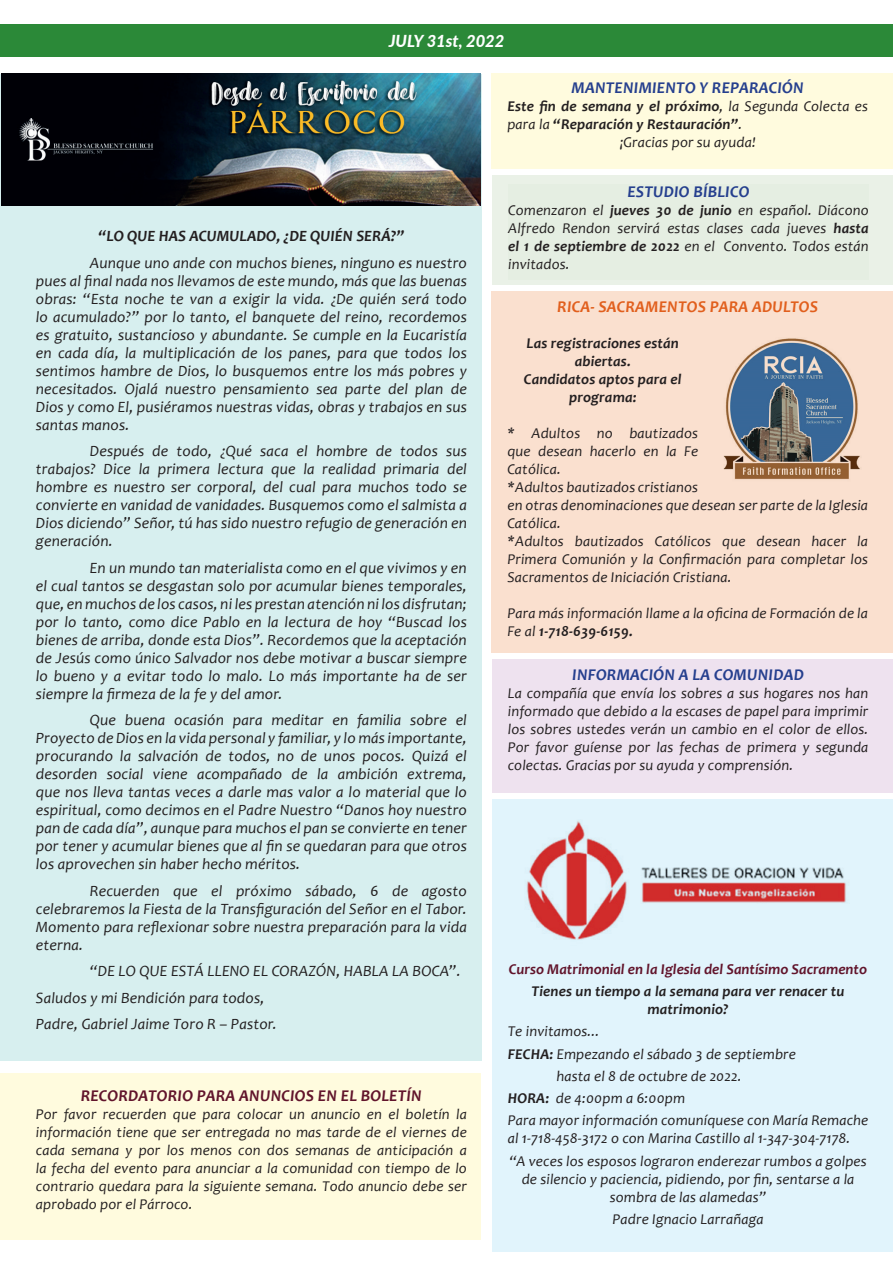
<style>
.page{position:relative;width:893px;height:1263px;background:#fff}
.page>*{position:absolute;margin:0;border:0;box-sizing:border-box;transform-origin:0 0}
.t1{font:italic 700 16.5px "Candara";letter-spacing:.01em;color:#253f8e}
.t2{font:italic 700 16.5px "Candara";letter-spacing:.01em;color:#61142b}
.t3{font:italic 700 16.5px "Candara";letter-spacing:.01em;color:#e15f1d}
.t4{font:italic 800 16.5px "Lato";color:#fff}
.t5{font:italic 15.75px/18px "Candara";letter-spacing:.01em;color:#231f20;text-align:justify}
.t6{font:italic 700 15.75px "Candara";color:#231f20}
.t7{font:italic 15px/18px "Candara";letter-spacing:.01em;color:#231f20;text-align:justify}
.t8{font:italic 700 15px/18px "Candara";letter-spacing:.01em;color:#231f20;text-align:center}
.t9{font:italic 700 15px "Candara";color:#61142b}
.s1{font-weight:400}
.s2{font-weight:700}
</style>
<div class="page">
<div style="left:0;top:75px;width:482px;height:986px;background:#d7efef"></div>
<div style="left:0;top:24px;width:893px;height:33px;background:#2b8938"></div>
<img style="left:2px;top:74px;width:478px;height:132px">
<div style="left:492px;top:175px;width:401px;height:110px;background:#e5eee2"></div>
<div style="left:492px;top:74px;width:401px;height:95px;background:#fffbde"></div>
<div style="left:492px;top:291px;width:401px;height:362px;background:#fae0cf"></div>
<div style="left:0;top:1074px;width:480px;height:166px;background:#fffbde"></div>
<img style="left:723px;top:338px;width:137px;height:142px">
<div style="left:492px;top:659px;width:401px;height:133px;background:#eee2ef"></div>
<div style="left:492px;top:799px;width:401px;height:453px;background:#e1f4fc"></div>
<img style="left:527px;top:821px;width:319px;height:119px">
<p class="t4" style="left:389px;top:28px;width:117px">JULY 31st, 2022</p>
<p class="t6" style="left:98px;top:226px;width:307px">“LO QUE HAS ACUMULADO, ¿DE QUIÉN SERÁ?”</p>
<p class="t5" style="left:36px;top:253px;width:433px;text-indent:54px">Aunque uno ande con muchos bienes, ninguno es nuestro pues al final nada nos llevamos de este mundo, más que las buenas obras: “Esta noche te van a exigir la vida. ¿De quién será todo lo acumulado?” por lo tanto, el banquete del reino, recordemos es gratuito, sustancioso y abundante. Se cumple en la Eucaristía en cada día, la multiplicación de los panes, para que todos los sentimos hambre de Dios, lo busquemos entre los más pobres y necesitados. Ojalá nuestro pensamiento sea parte del plan de Dios y como El, pusiéramos nuestras vidas, obras y trabajos en sus santas manos.</p>
<p class="t5" style="left:36px;top:442px;width:433px;text-indent:54px">Después de todo, ¿Qué saca el hombre de todos sus trabajos? Dice la primera lectura que la realidad primaria del hombre es nuestro ser corporal, del cual para muchos todo se convierte en vanidad de vanidades. Busquemos como el salmista a Dios diciendo” Señor, tú has sido nuestro refugio de generación en generación.</p>
<p class="t5" style="left:36px;top:558px;width:433px;text-indent:54px">En un mundo tan materialista como en el que vivimos y en el cual tantos se desgastan solo por acumular bienes temporales, que, en muchos de los casos, ni les prestan atención ni los disfrutan; por lo tanto, como dice Pablo en la lectura de hoy “Buscad los bienes de arriba, donde esta Dios”. Recordemos que la aceptación de Jesús como único Salvador nos debe motivar a buscar siempre lo bueno y a evitar todo lo malo. Lo más importante ha de ser siempre la firmeza de la fe y del amor.</p>
<p class="t5" style="left:36px;top:711px;width:433px;text-indent:54px">Que buena ocasión para meditar en familia sobre el Proyecto de Dios en la vida personal y familiar, y lo más importante, procurando la salvación de todos, no de unos pocos. Quizá el desorden social viene acompañado de la ambición extrema, que nos lleva tantas veces a darle mas valor a lo material que lo espiritual, como decimos en el Padre Nuestro “Danos hoy nuestro pan de cada día”, aunque para muchos el pan se convierte en tener por tener y acumular bienes que al fin se quedaran para que otros los aprovechen sin haber hecho méritos.</p>
<p class="t5" style="left:36px;top:881px;width:433px;text-indent:54px">Recuerden que el próximo sábado, 6 de agosto celebraremos la Fiesta de la Transfiguración del Señor en el Tabor.<br>Momento para reflexionar sobre nuestra preparación para la vida eterna.</p>
<p class="t5" style="left:36px;top:958px;width:426px;line-height:26.5px;text-align:left;text-indent:54px">“DE LO QUE ESTÁ LLENO EL CORAZÓN, HABLA LA BOCA”.<br>Saludos y mi Bendición para todos,<br>Padre, Gabriel Jaime Toro R – Pastor.</p>
<p class="t2" style="left:81px;top:1085px;width:343px">RECORDATORIO PARA ANUNCIOS EN EL BOLETÍN</p>
<p class="t7" style="left:36px;top:1104px;width:433px">Por favor recuerden que para colocar un anuncio en el boletín la información tiene que ser entregada no mas tarde de el viernes de cada semana y por los menos con dos semanas de anticipación a la fecha del evento para anunciar a la comunidad con tiempo de lo contrario quedara para la siguiente semana. Todo anuncio debe ser aprobado por el Párroco.</p>
<p class="t1" style="left:572px;top:77px;width:234px">MANTENIMIENTO Y REPARACIÓN</p>
<p class="t8" style="left:507px;top:97px;width:362px">Este fin de semana y el próximo<span class="s1">, la Segunda Colecta es</span></p>
<p class="t8" style="left:507px;top:115px;width:236px"><span class="s1">para la</span> “Reparación y Restauración”<span class="s1">.</span></p>
<p class="t7" style="left:620px;top:133px;width:138px">¡Gracias por su ayuda!</p>
<p class="t1" style="left:627px;top:181px;width:123px">ESTUDIO BÍBLICO</p>
<p class="t7" style="left:508px;top:201px;width:362px">Comenzaron el <span class="s2">jueves 30 de junio</span> en español. Diácono Alfredo Rendon servirá estas clases cada jueves <span class="s2">hasta el 1 de septiembre de 2022</span> en el Convento. Todos están invitados.</p>
<p class="t3" style="left:557px;top:296px;width:262px">RICA- SACRAMENTOS PARA ADULTOS</p>
<p class="t8" style="left:524px;top:334px;width:159px">Las registraciones están abiertas.<br>Candidatos aptos para el programa:</p>
<p class="t7" style="left:507px;top:424px;width:362px;text-align:left">* Adultos no bautizados<br>que desean hacerlo en la Fe<br>Católica.<br>*Adultos bautizados cristianos<br>en otras denominaciones que desean ser parte de la Iglesia Católica.<br>*Adultos bautizados Católicos que desean hacer la Primera Comunión y la Confirmación para completar los Sacramentos de Iniciación Cristiana.</p>
<p class="t7" style="left:507px;top:604px;width:362px">Para más información llame a la oficina de Formación de la<br>Fe al <span class="s2">1-718-639-6159.</span></p>
<p class="t1" style="left:572px;top:664px;width:233px">INFORMACIÓN A LA COMUNIDAD</p>
<p class="t7" style="left:508px;top:684px;width:362px">La compañía que envía los sobres a sus hogares nos han informado que debido a la escases de papel para imprimir los sobres ustedes verán un cambio en el color de ellos.<br>Por favor guíense por las fechas de primera y segunda colectas. Gracias por su ayuda y comprensión.</p>
<p class="t9" style="left:509px;top:959px;width:360px">Curso Matrimonial en la Iglesia del Santísimo Sacramento</p>
<p class="t8" style="left:532px;top:982px;width:314px">Tienes un tiempo a la semana para ver renacer tu matrimonio?</p>
<p class="t7" style="left:508px;top:1022px;width:93px">Te invitamos...</p>
<p class="t7" style="left:508px;top:1044px;width:290px"><span class="s2">FECHA:</span> Empezando el sábado 3 de septiembre</p>
<p class="t7" style="left:556px;top:1067px;width:187px">hasta el 8 de octubre de 2022.</p>
<p class="t7" style="left:508px;top:1089px;width:179px"><span class="s2">HORA:</span> de 4:00pm a 6:00pm</p>
<p class="t7" style="left:508px;top:1111px;width:362px">Para mayor información comuníquese con María Remache</p>
<p class="t7" style="left:508px;top:1127px;width:360px;line-height:22.2px">al 1-718-458-3172 o con Marina Castillo al 1-347-304-7178. “A veces los esposos lograron enderezar rumbos a golpes</p>
<p class="t7" style="left:522px;top:1169px;width:334px;text-align:center">de silencio y paciencia, pidiendo, por fin, sentarse a la sombra de las alamedas”</p>
<p class="t7" style="left:613px;top:1210px;width:153px">Padre Ignacio Larrañaga</p>
</div>
